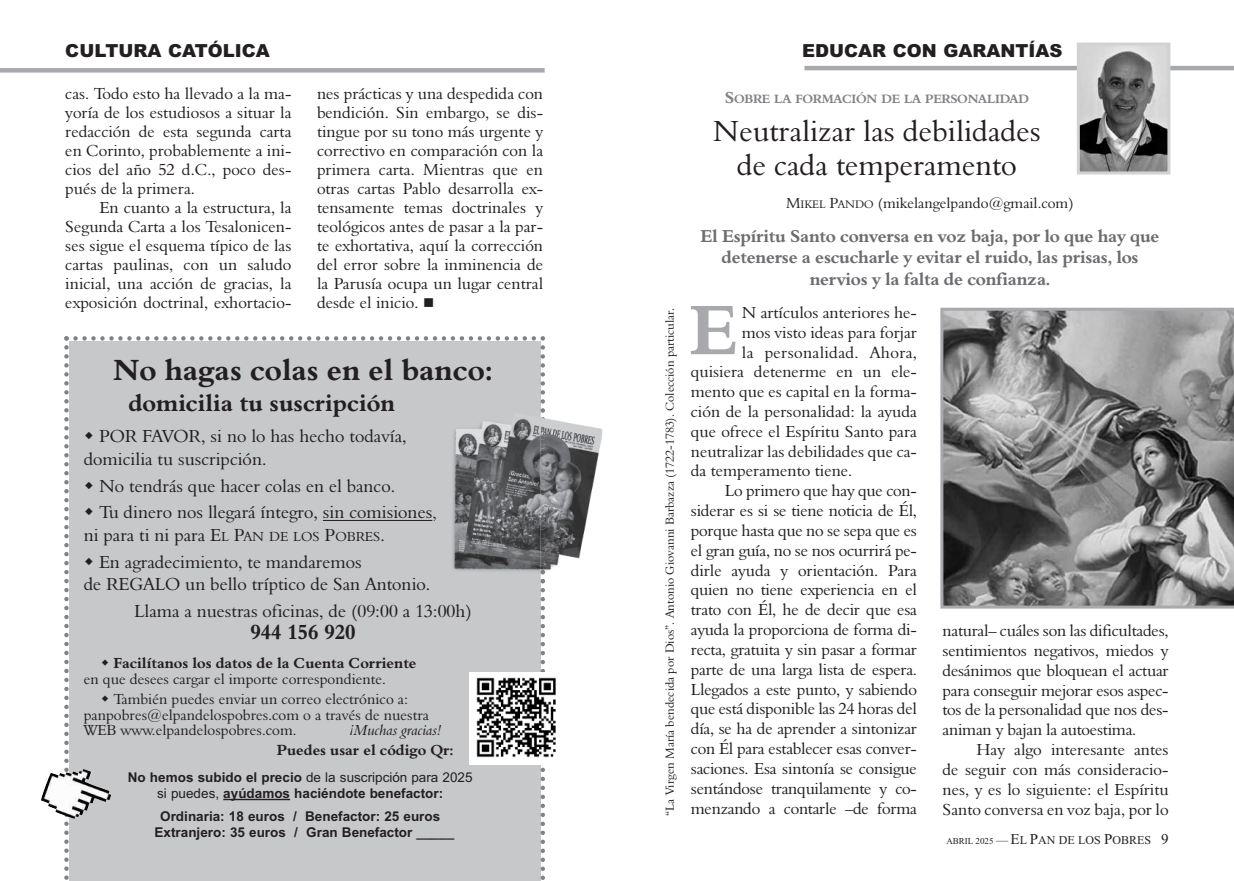
<style>
.page{position:relative;width:1234px;height:881px;background:#fff}
.page>*{position:absolute;margin:0;border:0;box-sizing:border-box;transform-origin:0 0}
.t1{font:72px "Aldine 401 BT Bold A";color:#a8a9ad}
.t2{font:30px/34.5px "Aldine 401 BT Roman A";color:#231f20;text-align:center}
.t3{font:30px "Aldine 401 BT Bold A";color:#231f20}
.t4{font:24px "Aldine 401 BT Bold A";color:#231f20}
.t5{font:21px "Aldine 401 BT Bold A";color:#231f20}
.t6{font:18px/26.7px "Aldine 401 BT Roman A";color:#231f20}
.t7{font:900 18px "Arial";color:#231f20}
.t8{font:17.7px/21.3px "Aldine 401 BT Bold A";letter-spacing:-.015em;color:#6c6d70;text-align:center}
.t9{font:16.5px/18.9px "Aldine 401 BT Roman A";letter-spacing:-.015em;color:#231f20;text-align:justify}
.t10{font:16.5px "Aldine 401 BT Roman A";letter-spacing:.02em;color:#231f20}
.t11{font:15px/20px "Aldine 401 BT Roman A";color:#231f20}
.t12{font:15px "Aldine 401 BT Bold A";color:#231f20}
.t13{font:15px "Aldine 401 BT Italic A";color:#231f20}
.t14{font:700 13.5px/16.2px "Arial";color:#231f20;text-align:center}
.t15{font:12.3px "Aldine 401 BT Bold A";letter-spacing:-.02em;color:#808285}
.t16{font:12px "Aldine 401 BT Roman A";color:#231f20}
.t17{font:12px "Times New Roman";color:#231f20}
.s1{font-size:13.5px}
.s2{font-weight:400}
.s3{font-size:16.5px}
.s4{font-size:11.25px}
.s5{font-size:9px}
.s6{font-size:15px}
</style>
<div class="page">
<hr style="left:804px;top:66px;width:429px;height:4px;background:#a8a9ad">
<img style="left:1080px;top:47px;width:86px;height:123px">
<div style="left:1076px;top:43px;width:94px;height:131px;border:3px solid #d1d2d4"></div>
<svg style="left:940px;top:307px;width:293px;height:301px;background:#828282"></svg>
<div style="left:0;top:68px;width:544px;height:5px;background:#a8a9ad"></div>
<img style="left:545px;top:418px;width:57px;height:154px">
<img style="left:545px;top:677px;width:11px;height:81px">
<img style="left:41px;top:773px;width:23px;height:42px">
<svg style="left:64px;top:336px;width:481px;height:544px;background:#c2c3c5"></svg>
<p class="t7" style="left:65px;top:40px;width:206px">CULTURA CATÓLICA</p>
<p class="t9" style="left:65px;top:84px;width:227px">cas. Todo esto ha llevado a la ma&shy;yoría de los estudiosos a situar la redacción de esta segunda carta en Corinto, probablemente a ini&shy;cios del año 52 d.C., poco des&shy;pués de la primera.</p>
<p class="t9" style="left:65px;top:198px;width:227px;text-indent:34px">En cuanto a la estructura, la Segunda Carta a los Tesalonicen&shy;ses sigue el esquema típico de las cartas paulinas, con un saludo inicial, una acción de gracias, la exposición doctrinal, exhortacio-</p>
<p class="t9" style="left:317px;top:84px;width:227px">nes prácticas y una despedida con bendición. Sin embargo, se dis&shy;tingue por su tono más urgente y correctivo en comparación con la primera carta. Mientras que en otras cartas Pablo desarrolla ex&shy;tensamente temas doctrinales y teológicos antes de pasar a la par&shy;te exhortativa, aquí la corrección del error sobre la inminencia de la Parusía ocupa un lugar central desde el inicio.</p>
<h2 class="t3" style="left:113px;top:351px;width:381px">No hagas colas en el banco:</h2>
<h3 class="t4" style="left:128px;top:388px;width:268px">domicilia tu suscripción</h3>
<p class="t6" style="left:84px;top:424px;width:324px;line-height:22.5px;text-indent:15px">POR FAVOR, si no lo has hecho todavía, domicilia tu suscripción.</p>
<p class="t6" style="left:99px;top:471px;width:339px">No tendrás que hacer colas en el banco.<br>Tu dinero nos llegará íntegro, sin comisiones,</p>
<p class="t6" style="left:84px;top:521px;width:302px;text-align:center">ni para ti ni para E<span class="s1">L</span> P<span class="s1">AN DE LOS</span> P<span class="s1">OBRES</span>.<br>En agradecimiento, te mandaremos</p>
<p class="t6" style="left:134px;top:570px;width:339px;text-indent:-50px">de REGALO un bello tríptico de San Antonio.<br>Llama a nuestras oficinas, de (09:00 a 13:00h)</p>
<p class="t5" style="left:250px;top:619px;width:107px">944 156 920</p>
<p class="t12" style="left:113px;top:653px;width:304px">Facilítanos los datos de la Cuenta Corriente</p>
<p class="t11" style="left:113px;top:668px;width:296px;text-indent:-30px">en que desees cargar el importe correspondiente.<br>También puedes enviar un correo electrónico a:</p>
<p class="t11" style="left:84px;top:706px;width:347px;line-height:15.8px">panpobres@elpandelospobres.com o a través de nuestra<br>WEB www.elpandelospobres.com.</p>
<p class="t13" style="left:349px;top:721px;width:94px">¡Muchas gracias!</p>
<p class="t12" style="left:277px;top:741px;width:178px">Puedes usar el código Qr:</p>
<p class="t14" style="left:128px;top:768px;width:346px">No hemos subido el precio <span class="s2">de la suscripción para 2025 si puedes,</span> ayúdamos haciéndote benefactor:</p>
<p class="t14" style="left:154px;top:808px;width:301px;text-align:left;text-indent:6px">Ordinaria: 18 euros / Benefactor: 25 euros<br>Extranjero: 35 euros / Gran Benefactor _____</p>
<p class="t16" style="left:662px;top:815px;width:509px;rotate:-90deg">“La Virgen María bendecida por Dios”. Antonio Giovanni Barbazza (1722-1783). Colección particular.</p>
<p class="t7" style="left:802px;top:40px;width:262px">EDUCAR CON GARANTÍAS</p>
<p class="t15" style="left:724px;top:91px;width:305px"><span class="s3">S</span>OBRE LA FORMACIÓN DE LA PERSONALIDAD</p>
<h2 class="t2" style="left:712px;top:113px;width:329px">Neutralizar las debilidades de cada temperamento</h2>
<p class="t11" style="left:785px;top:192px;width:289px">M<span class="s4">IKEL</span> P<span class="s4">ANDO</span> (mikelangelpando@gmail.com)</p>
<p class="t8" style="left:700px;top:225px;width:460px">El Espíritu Santo conversa en voz baja, por lo que hay que detenerse a escucharle y evitar el ruido, las prisas, los nervios y la falta de confianza.</p>
<h1 class="t1" style="left:689px;top:287px;width:50px">E</h1>
<p class="t9" style="left:741px;top:302px;width:176px">N artículos anteriores he-</p>
<p class="t9" style="left:741px;top:322px;width:176px">mos visto ideas para forjar</p>
<p class="t10" style="left:741px;top:342px;width:176px">la personalidad. Ahora,</p>
<p class="t9" style="left:690px;top:362px;width:227px">quisiera detenerme en un ele-</p>
<p class="t9" style="left:690px;top:382px;width:227px">mento que es capital en la forma-</p>
<p class="t9" style="left:690px;top:401px;width:227px">ción de la personalidad: la ayuda</p>
<p class="t9" style="left:690px;top:421px;width:227px">que ofrece el Espíritu Santo para</p>
<p class="t9" style="left:690px;top:441px;width:227px">neutralizar las debilidades que ca-</p>
<p class="t9" style="left:690px;top:461px;width:163px">da temperamento tiene.</p>
<p class="t9" style="left:724px;top:481px;width:193px">Lo primero que hay que con-</p>
<p class="t9" style="left:690px;top:500px;width:227px">siderar es si se tiene noticia de Él,</p>
<p class="t9" style="left:690px;top:520px;width:227px">porque hasta que no se sepa que es</p>
<p class="t9" style="left:690px;top:540px;width:227px">el gran guía, no se nos ocurrirá pe-</p>
<p class="t9" style="left:690px;top:560px;width:227px">dirle ayuda y orientación. Para</p>
<p class="t9" style="left:690px;top:580px;width:227px">quien no tiene experiencia en el</p>
<p class="t9" style="left:690px;top:600px;width:227px">trato con Él, he de decir que esa</p>
<p class="t9" style="left:690px;top:619px;width:227px">ayuda la proporciona de forma di-</p>
<p class="t9" style="left:690px;top:639px;width:227px">recta, gratuita y sin pasar a formar</p>
<p class="t9" style="left:690px;top:659px;width:227px">parte de una larga lista de espera.</p>
<p class="t9" style="left:690px;top:679px;width:227px">Llegados a este punto, y sabiendo</p>
<p class="t9" style="left:690px;top:699px;width:227px">que está disponible las 24 horas del</p>
<p class="t9" style="left:690px;top:718px;width:227px">día, se ha de aprender a sintonizar</p>
<p class="t9" style="left:690px;top:738px;width:227px">con Él para establecer esas conver-</p>
<p class="t9" style="left:690px;top:758px;width:227px">saciones. Esa sintonía se consigue</p>
<p class="t9" style="left:690px;top:778px;width:227px">sentándose tranquilamente y co-</p>
<p class="t9" style="left:690px;top:798px;width:227px">menzando a contarle –de forma</p>
<p class="t9" style="left:942px;top:620px;width:227px;line-height:19.8px">natural– cuáles son las dificultades, sentimientos negativos, miedos y desánimos que bloquean el actuar para conseguir mejorar esos aspec&shy;tos de la personalidad que nos des&shy;animan y bajan la autoestima.</p>
<p class="t9" style="left:942px;top:739px;width:227px;line-height:19.8px;text-indent:34px">Hay algo interesante antes de seguir con más consideracio&shy;nes, y es lo siguiente: el Espíritu Santo conversa en voz baja, por lo</p>
<p class="t17" style="left:946px;top:832px;width:224px"><span class="s5">ABRIL 2025</span> — <span class="s6">E</span>L <span class="s6">P</span>AN DE LOS <span class="s6">P</span>OBRES <span class="s6">9</span></p>
</div>
